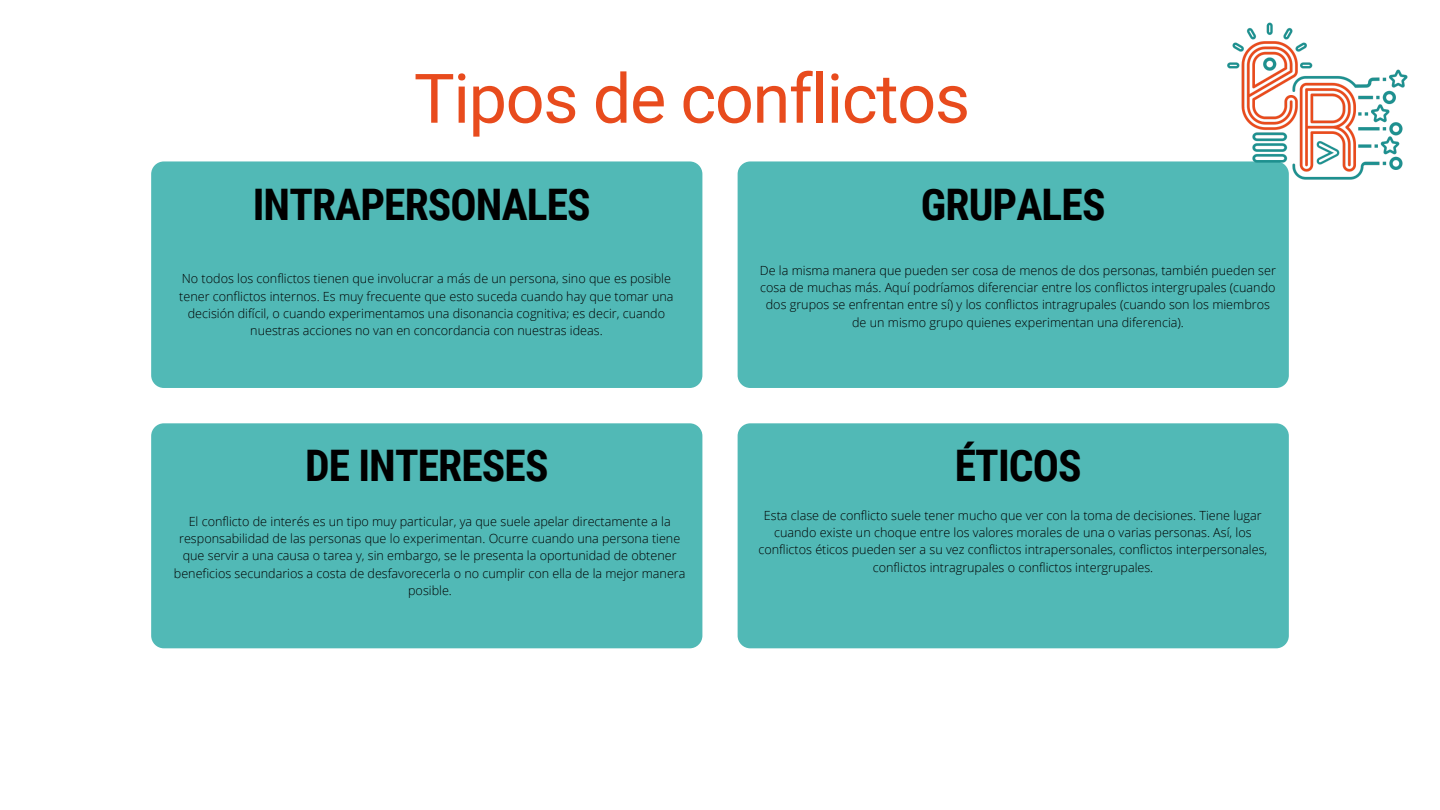
<style>
.page{position:relative;width:1440px;height:810px;background:#fff}
.page>*{position:absolute;margin:0;border:0;box-sizing:border-box;transform-origin:0 0}
.t1{font:68.4px "Roboto";letter-spacing:-.02em;color:#e84b1d}
.t2{font:700 43.5px "Roboto Condensed";letter-spacing:-.02em;color:#000}
.t3{font:300 12.6px/17.3px "Open Sans";color:#000;text-align:center}
</style>
<div class="page">
<div style="left:151px;top:161px;width:551px;height:227px;background:#51b9b6;border-radius:13px"></div>
<div style="left:151px;top:423px;width:551px;height:225px;background:#51b9b6;border-radius:13px"></div>
<div style="left:738px;top:161px;width:551px;height:227px;background:#51b9b6;border-radius:13px"></div>
<div style="left:738px;top:423px;width:551px;height:225px;background:#51b9b6;border-radius:13px"></div>
<img style="left:1222px;top:22px;width:186px;height:163px">
<h1 class="t1" style="left:414px;top:59px;width:558px">Tipos de conflictos</h1>
<h2 class="t2" style="left:253px;top:180px;width:340px">INTRAPERSONALES</h2>
<h2 class="t2" style="left:921px;top:180px;width:186px">GRUPALES</h2>
<p class="t3" style="left:179px;top:270px;width:496px">No todos los conflictos tienen que involucrar a más de un persona, sino que es posible tener conflictos internos. Es muy frecuente que esto suceda cuando hay que tomar una decisión difícil, o cuando experimentamos una disonancia cognitiva; es decir, cuando nuestras acciones no van en concordancia con nuestras ideas.</p>
<p class="t3" style="left:760px;top:261px;width:518px">De la misma manera que pueden ser cosa de menos de dos personas, también pueden ser cosa de muchas más. Aquí podríamos diferenciar entre los conflictos intergrupales (cuando dos grupos se enfrentan entre sí) y los conflictos intragrupales (cuando son los miembros de un mismo grupo quienes experimentan una diferencia).</p>
<h2 class="t2" style="left:305px;top:440px;width:245px">DE INTERESES</h2>
<p class="t3" style="left:174px;top:512px;width:513px">El conflicto de interés es un tipo muy particular, ya que suele apelar directamente a la responsabilidad de las personas que lo experimentan. Ocurre cuando una persona tiene que servir a una causa o tarea y, sin embargo, se le presenta la oportunidad de obtener beneficios secundarios a costa de desfavorecerla o no cumplir con ella de la mejor manera posible.</p>
<h2 class="t2" style="left:955px;top:440px;width:128px">ÉTICOS</h2>
<p class="t3" style="left:758px;top:506px;width:510px">Esta clase de conflicto suele tener mucho que ver con la toma de decisiones. Tiene lugar cuando existe un choque entre los valores morales de una o varias personas. Así, los conflictos éticos pueden ser a su vez conflictos intrapersonales, conflictos interpersonales, conflictos intragrupales o conflictos intergrupales.</p>
</div>
